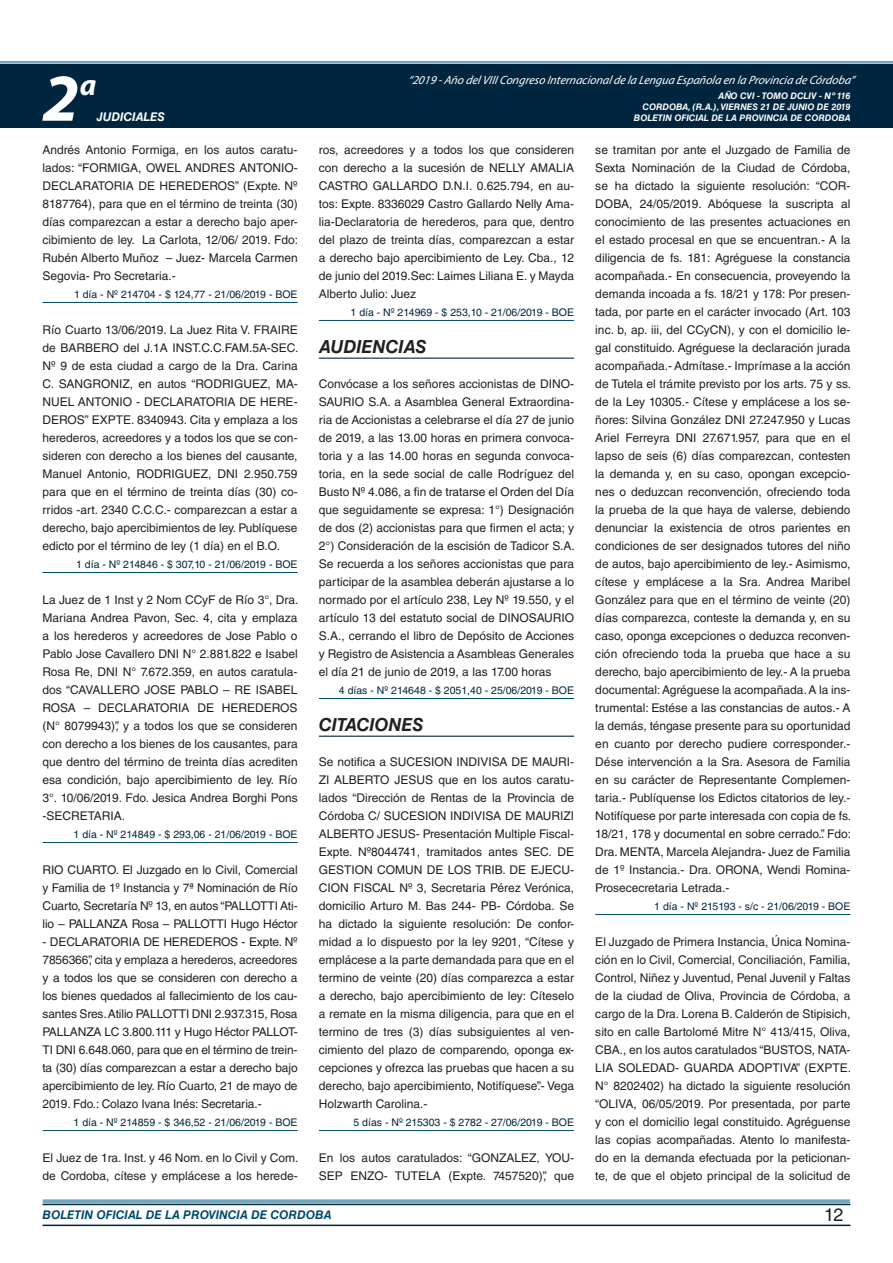
<style>
.page{position:relative;width:893px;height:1263px;background:#fff}
.page>*{position:absolute;margin:0;border:0;box-sizing:border-box;transform-origin:0 0}
.t1{font:italic 700 67.5px "Myriad Pro";color:#fff}
.t2{font:italic 700 30px "Myriad Pro";color:#fff}
.t3{font:italic 700 18px "Helvetica LT Std";color:#231f20}
.t4{font:18px "Helvetica LT Std";color:#231f20}
.t5{font:12px/18px "Helvetica LT Std";color:#231f20;text-align:justify}
.t6{font:italic 12px "Myriad Pro";color:#fff}
.t7{font:italic 700 12px "Helvetica LT Std";color:#004b6c}
.t8{font:italic 700 12px "Helvetica LT Std";color:#fff}
.t9{font:10.5px "Helvetica LT Std";color:#00263f}
.t10{font:italic 700 9px/10.8px "Helvetica LT Std";color:#fff;text-align:right}
</style>
<div class="page">
<div style="left:0;top:61px;width:893px;height:6px;background:#fff;opacity:.75"></div>
<div style="left:0;top:64px;width:893px;height:64px;background:#00263f"></div>
<hr style="left:43px;top:1224px;width:807px;height:2px;background:#00263f">
<div style="left:42px;top:1198px;width:809px;height:8px;background:#fff;opacity:.75"></div>
<hr style="left:43px;top:302px;width:255px;height:1px;background:#004b6c">
<hr style="left:43px;top:572px;width:255px;height:1px;background:#004b6c">
<hr style="left:43px;top:842px;width:255px;height:1px;background:#004b6c">
<hr style="left:43px;top:1130px;width:255px;height:1px;background:#004b6c">
<hr style="left:319px;top:320px;width:255px;height:1px;background:#004b6c">
<hr style="left:319px;top:358px;width:255px;height:1px;background:#00263f">
<hr style="left:319px;top:698px;width:255px;height:1px;background:#004b6c">
<hr style="left:319px;top:736px;width:255px;height:1px;background:#00263f">
<hr style="left:319px;top:1130px;width:255px;height:1px;background:#004b6c">
<hr style="left:595px;top:914px;width:255px;height:1px;background:#004b6c">
<h2 class="t2" style="left:80px;top:66px;width:18px">a</h2>
<p class="t6" style="left:408px;top:72px;width:448px">“2019 -Año delVIIICongreso Internacionalde la Lengua Esp añola en la Provincia de Córdoba”</p>
<h1 class="t1" style="left:43px;top:54px;width:38px">2</h1>
<p class="t10" style="left:643px;top:91px;width:209px">AÑO CVI - TOMO DCLIV - Nº 116<br>CORDOBA, (R.A.), VIERNES 21 DE JUNIO DE 2019</p>
<p class="t8" style="left:97px;top:110px;width:70px">JUDICIALES</p>
<p class="t10" style="left:634px;top:112px;width:218px">BOLETIN OFICIAL DE LA PROVINCIA DE CORDOBA</p>
<p class="t5" style="left:43px;top:141px;width:257px">Andrés Antonio Formiga, en los autos caratu&shy;lados: “FORMIGA, OWEL ANDRES ANTONIO-DECLARATORIA DE HEREDEROS” (Expte. Nº 8187764), para que en el término de treinta (30) días comparezcan a estar a derecho bajo aper&shy;cibimiento de ley. La Carlota, 12/06/ 2019. Fdo:<br>Rubén Alberto Muñoz – Juez- Marcela Carmen Segovia- Pro Secretaria.-</p>
<p class="t9" style="left:74px;top:288px;width:225px">1 día - Nº 214704 - $ 124,77 - 21/06/2019 - BOE</p>
<p class="t5" style="left:43px;top:321px;width:257px">Río Cuarto 13/06/2019. La Juez Rita V. FRAIRE de BARBERO del J.1A INST.C.C.FAM.5A-SEC.<br>Nº 9 de esta ciudad a cargo de la Dra. Carina C. SANGRONIZ, en autos “RODRIGUEZ, MA-NUEL ANTONIO - DECLARATORIA DE HERE-DEROS” EXPTE. 8340943. Cita y emplaza a los herederos, acreedores y a todos los que se con&shy;sideren con derecho a los bienes del causante, Manuel Antonio, RODRIGUEZ, DNI 2.950.759 para que en el término de treinta días (30) co&shy;rridos -art. 2340 C.C.C.- comparezcan a estar a derecho, bajo apercibimientos de ley. Publíquese edicto por el término de ley (1 día) en el B.O.</p>
<p class="t9" style="left:76px;top:558px;width:223px">1 día - Nº 214846 - $ 307,10 - 21/06/2019 - BOE</p>
<p class="t5" style="left:43px;top:591px;width:257px">La Juez de 1 Inst y 2 Nom CCyF de Río 3°, Dra.<br>Mariana Andrea Pavon, Sec. 4, cita y emplaza a los herederos y acreedores de Jose Pablo o Pablo Jose Cavallero DNI N° 2.881.822 e Isabel Rosa Re, DNI N° 7.672.359, en autos caratula&shy;dos “CAVALLERO JOSE PABLO – RE ISABEL ROSA – DECLARATORIA DE HEREDEROS (N° 8079943)”, y a todos los que se consideren con derecho a los bienes de los causantes, para que dentro del término de treinta días acrediten esa condición, bajo apercibimiento de ley. Río 3°. 10/06/2019. Fdo. Jesica Andrea Borghi Pons -SECRETARIA.</p>
<p class="t9" style="left:74px;top:828px;width:226px">1 día - Nº 214849 - $ 293,06 - 21/06/2019 - BOE</p>
<p class="t5" style="left:43px;top:861px;width:257px">RIO CUARTO. El Juzgado en lo Civil, Comercial y Familia de 1º Instancia y 7ª Nominación de Río Cuarto, Secretaría Nº 13, en autos “PALLOTTI Ati&shy;lio – PALLANZA Rosa – PALLOTTI Hugo Héctor</p>
<p class="t5" style="left:43px;top:933px;width:257px">- DECLARATORIA DE HEREDEROS - Expte. Nº 7856366”, cita y emplaza a herederos, acreedores y a todos los que se consideren con derecho a los bienes quedados al fallecimiento de los cau&shy;santes Sres. Atilio PALLOTTI DNI 2.937.315, Rosa PALLANZA LC 3.800.111 y Hugo Héctor PALLOT-TI DNI 6.648.060, para que en el término de trein&shy;ta (30) días comparezcan a estar a derecho bajo apercibimiento de ley. Río Cuarto, 21 de mayo de 2019. Fdo.: Colazo Ivana Inés: Secretaria.-</p>
<p class="t9" style="left:74px;top:1116px;width:226px">1 día - Nº 214859 - $ 346,52 - 21/06/2019 - BOE</p>
<p class="t5" style="left:43px;top:1149px;width:257px">El Juez de 1ra. Inst. y 46 Nom. en lo Civil y Com. de Cordoba, cítese y emplácese a los herede-</p>
<p class="t5" style="left:319px;top:141px;width:257px">ros, acreedores y a todos los que consideren con derecho a la sucesión de NELLY AMALIA CASTRO GALLARDO D.N.I. 0.625.794, en au&shy;tos: Expte. 8336029 Castro Gallardo Nelly Ama&shy;lia-Declaratoria de herederos, para que, dentro del plazo de treinta días, comparezcan a estar a derecho bajo apercibimiento de Ley. Cba., 12 de junio del 2019.Sec: Laimes Liliana E. y Mayda Alberto Julio: Juez</p>
<p class="t9" style="left:351px;top:306px;width:225px">1 día - Nº 214969 - $ 253,10 - 21/06/2019 - BOE</p>
<h3 class="t3" style="left:319px;top:336px;width:109px">AUDIENCIAS</h3>
<p class="t5" style="left:319px;top:375px;width:257px">Convócase a los señores accionistas de DINO-SAURIO S.A. a Asamblea General Extraordina&shy;ria de Accionistas a celebrarse el día 27 de junio de 2019, a las 13.00 horas en primera convoca&shy;toria y a las 14.00 horas en segunda convoca&shy;toria, en la sede social de calle Rodríguez del Busto Nº 4.086, a fin de tratarse el Orden del Día que seguidamente se expresa: 1°) Designación de dos (2) accionistas para que firmen el acta; y 2°) Consideración de la escisión de Tadicor S.A.<br>Se recuerda a los señores accionistas que para participar de la asamblea deberán ajustarse a lo normado por el artículo 238, Ley Nº 19.550, y el artículo 13 del estatuto social de DINOSAURIO S.A., cerrando el libro de Depósito de Acciones y Registro de Asistencia a Asambleas Generales el día 21 de junio de 2019, a las 17.00 horas</p>
<p class="t9" style="left:339px;top:684px;width:237px">4 días - Nº 214648 - $ 2051,40 - 25/06/2019 - BOE</p>
<h3 class="t3" style="left:319px;top:714px;width:106px">CITACIONES</h3>
<p class="t5" style="left:319px;top:753px;width:257px">Se notifica a SUCESION INDIVISA DE MAURI-ZI ALBERTO JESUS que en los autos caratu&shy;lados “Dirección de Rentas de la Provincia de Córdoba C/ SUCESION INDIVISA DE MAURIZI ALBERTO JESUS- Presentación Multiple Fiscal-Expte. Nº8044741, tramitados antes SEC. DE GESTION COMUN DE LOS TRIB. DE EJECU-CION FISCAL Nº 3, Secretaria Pérez Verónica, domicilio Arturo M. Bas 244- PB- Córdoba. Se ha dictado la siguiente resolución: De confor&shy;midad a lo dispuesto por la ley 9201, “Cítese y emplácese a la parte demandada para que en el termino de veinte (20) días comparezca a estar a derecho, bajo apercibimiento de ley: Cíteselo a remate en la misma diligencia, para que en el termino de tres (3) días subsiguientes al ven&shy;cimiento del plazo de comparendo, oponga ex&shy;cepciones y ofrezca las pruebas que hacen a su derecho, bajo apercibimiento, Notifíquese”.- Vega Holzwarth Carolina.-</p>
<p class="t9" style="left:354px;top:1116px;width:222px">5 días - Nº 215303 - $ 2782 - 27/06/2019 - BOE</p>
<p class="t5" style="left:319px;top:1149px;width:257px">En los autos caratulados: “GONZALEZ, YOU-<br>SEP ENZO- TUTELA (Expte. 7457520)”, que</p>
<p class="t5" style="left:595px;top:141px;width:257px">se tramitan por ante el Juzgado de Familia de Sexta Nominación de la Ciudad de Córdoba, se ha dictado la siguiente resolución: “COR-DOBA, 24/05/2019. Abóquese la suscripta al conocimiento de las presentes actuaciones en el estado procesal en que se encuentran.- A la diligencia de fs. 181: Agréguese la constancia acompañada.- En consecuencia, proveyendo la demanda incoada a fs. 18/21 y 178: Por presen&shy;tada, por parte en el carácter invocado (Art. 103 inc. b, ap. iii, del CCyCN), y con el domicilio le&shy;gal constituido. Agréguese la declaración jurada acompañada.- Admítase.- Imprímase a la acción de Tutela el trámite previsto por los arts. 75 y ss. de la Ley 10305.- Cítese y emplácese a los se&shy;ñores: Silvina González DNI 27.247.950 y Lucas Ariel Ferreyra DNI 27.671.957, para que en el lapso de seis (6) días comparezcan, contesten la demanda y, en su caso, opongan excepcio&shy;nes o deduzcan reconvención, ofreciendo toda la prueba de la que haya de valerse, debiendo denunciar la existencia de otros parientes en condiciones de ser designados tutores del niño de autos, bajo apercibimiento de ley.- Asimismo, cítese y emplácese a la Sra. Andrea Maribel González para que en el término de veinte (20) días comparezca, conteste la demanda y, en su caso, oponga excepciones o deduzca reconven&shy;ción ofreciendo toda la prueba que hace a su derecho, bajo apercibimiento de ley.- A la prueba documental: Agréguese la acompañada. A la ins&shy;trumental: Estése a las constancias de autos.- A la demás, téngase presente para su oportunidad en cuanto por derecho pudiere corresponder.- Dése intervención a la Sra. Asesora de Familia en su carácter de Representante Complemen&shy;taria.- Publíquense los Edictos citatorios de ley.- Notifíquese por parte interesada con copia de fs.<br>18/21, 178 y documental en sobre cerrado.”. Fdo:<br>Dra. MENTA, Marcela Alejandra- Juez de Familia de 1º Instancia.- Dra. ORONA, Wendi Romina-Prosececretaria Letrada.-</p>
<p class="t9" style="left:654px;top:900px;width:198px">1 día - Nº 215193 - s/c - 21/06/2019 - BOE</p>
<p class="t5" style="left:595px;top:933px;width:257px">El Juzgado de Primera Instancia, Única Nomina&shy;ción en lo Civil, Comercial, Conciliación, Familia, Control, Niñez y Juventud, Penal Juvenil y Faltas de la ciudad de Oliva, Provincia de Córdoba, a cargo de la Dra. Lorena B. Calderón de Stipisich, sito en calle Bartolomé Mitre N° 413/415, Oliva, CBA., en los autos caratulados “BUSTOS, NATA-LIA SOLEDAD- GUARDA ADOPTIVA” (EXPTE.<br>N° 8202402) ha dictado la siguiente resolución “OLIVA, 06/05/2019. Por presentada, por parte y con el domicilio legal constituido. Agréguense las copias acompañadas. Atento lo manifesta&shy;do en la demanda efectuada por la peticionan&shy;te, de que el objeto principal de la solicitud de</p>
<p class="t7" style="left:43px;top:1208px;width:290px">BOLETIN OFICIAL DE LA PROVINCIA DE CORDOBA</p>
<h3 class="t4" style="left:824px;top:1204px;width:21px">12</h3>
</div>
